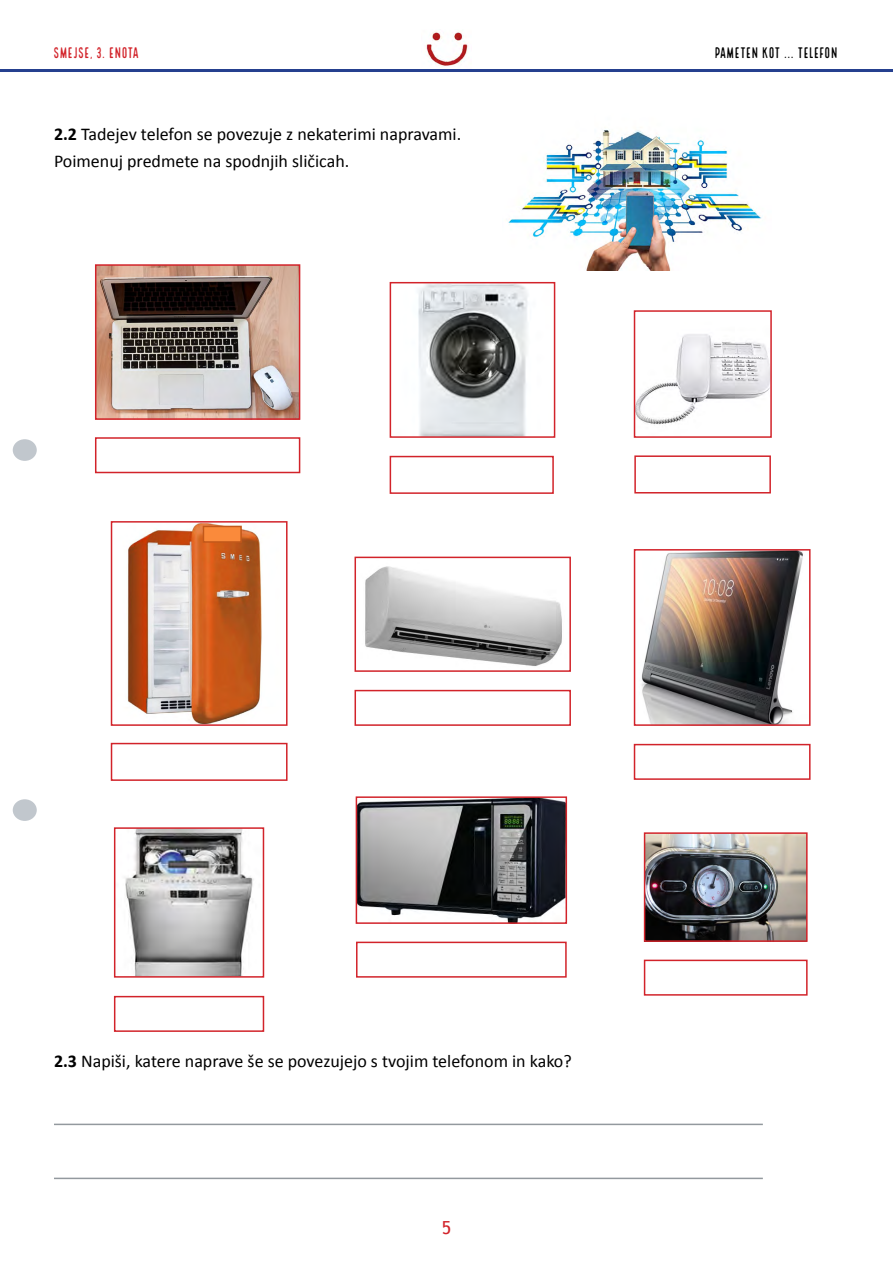
<style>
.page{position:relative;width:893px;height:1263px;background:#fff}
.page>*{position:absolute;margin:0;border:0;box-sizing:border-box;transform-origin:0 0}
.t1{font:18px/27px "Calibri";color:#000}
.t2{font:18px "Trebuchet MS";color:#d2232a}
.t3{font:15px "Local Brewery Four";letter-spacing:-.01em;color:#000}
.t4{font:15px "Local Brewery Four";letter-spacing:-.01em;color:#d2232a}
.s1{font-weight:700}
</style>
<div class="page">
<img style="left:426px;top:31px;width:43px;height:35px">
<hr style="left:0;top:69px;width:893px;height:3px;background:#25408f">
<div style="left:13px;top:439px;width:24px;height:22px;background:#c1c7cd;border-radius:50%"></div>
<div style="left:13px;top:799px;width:24px;height:22px;background:#c1c7cd;border-radius:50%"></div>
<img style="left:508px;top:130px;width:254px;height:140px">
<img style="left:98px;top:267px;width:199px;height:150px">
<div style="left:95px;top:264px;width:205px;height:156px;border:2px solid #d2232a"></div>
<img style="left:127px;top:524px;width:135px;height:199px">
<div style="left:111px;top:521px;width:177px;height:205px;border:2px solid #d2232a"></div>
<div style="left:203px;top:526px;width:39px;height:17px;background:#fa8a3b;border:2px solid #c2581a"></div>
<img style="left:641px;top:552px;width:162px;height:171px">
<div style="left:634px;top:549px;width:177px;height:177px;border:2px solid #d2232a"></div>
<img style="left:637px;top:334px;width:132px;height:91px">
<div style="left:634px;top:310px;width:138px;height:128px;border:2px solid #d2232a"></div>
<img style="left:359px;top:799px;width:205px;height:122px">
<div style="left:356px;top:796px;width:211px;height:128px;border:2px solid #d2232a"></div>
<img style="left:125px;top:830px;width:129px;height:145px">
<div style="left:114px;top:827px;width:150px;height:151px;border:2px solid #d2232a"></div>
<img style="left:365px;top:566px;width:197px;height:100px">
<div style="left:354px;top:557px;width:217px;height:115px;border:2px solid #d2232a"></div>
<img style="left:647px;top:835px;width:158px;height:104px">
<div style="left:644px;top:832px;width:164px;height:110px;border:2px solid #d2232a"></div>
<img style="left:418px;top:285px;width:110px;height:150px">
<div style="left:390px;top:282px;width:165px;height:156px;border:2px solid #d2232a"></div>
<div style="left:95px;top:437px;width:205px;height:36px;border:2px solid #d2232a"></div>
<div style="left:390px;top:456px;width:164px;height:38px;border:2px solid #d2232a"></div>
<div style="left:634px;top:455px;width:137px;height:38px;border:2px solid #d2232a"></div>
<div style="left:111px;top:743px;width:177px;height:38px;border:2px solid #d2232a"></div>
<div style="left:354px;top:690px;width:217px;height:36px;border:2px solid #d2232a"></div>
<div style="left:634px;top:744px;width:177px;height:36px;border:2px solid #d2232a"></div>
<div style="left:356px;top:942px;width:211px;height:36px;border:2px solid #d2232a"></div>
<div style="left:644px;top:960px;width:164px;height:36px;border:2px solid #d2232a"></div>
<div style="left:114px;top:996px;width:150px;height:36px;border:2px solid #d2232a"></div>
<hr style="left:54px;top:1124px;width:709px;height:1px;background:#93999e">
<hr style="left:54px;top:1178px;width:709px;height:1px;background:#93999e">
<p class="t4" style="left:53px;top:45px;width:87px">SMEJSE, 3. ENOTA</p>
<p class="t3" style="left:714px;top:45px;width:125px">PAMETEN KOT ... TELEFON</p>
<p class="t1" style="left:54px;top:120px;width:409px"><span class="s1">2.2</span> Tadejev telefon se povezuje z nekaterimi napravami.<br>Poimenuj predmete na spodnjih sličicah.</p>
<p class="t1" style="left:54px;top:1047px;width:519px"><span class="s1">2.3</span> Napiši, katere naprave še se povezujejo s tvojim telefonom in kako?</p>
<p class="t2" style="left:442px;top:1217px;width:11px">5</p>
</div>
